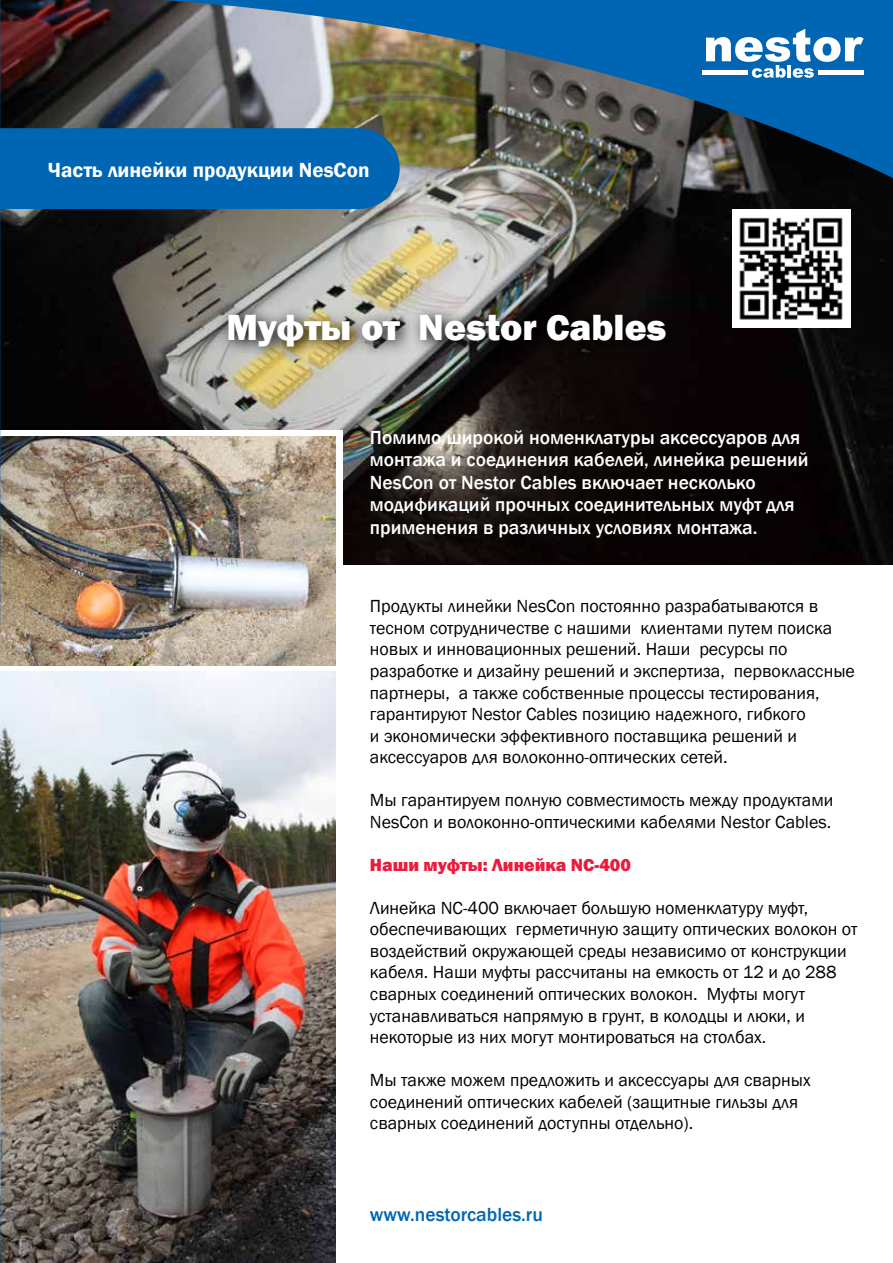
<style>
.page{position:relative;width:893px;height:1263px;background:#fff}
.page>*{position:absolute;margin:0;border:0;box-sizing:border-box;transform-origin:0 0}
.t1{font:800 37.5px "Franklin Gothic";color:#fff}
.t2{font:600 21px "Franklin Gothic";color:#fff}
.t3{font:500 19.5px/22.5px "Franklin Gothic";color:#fff}
.t4{font:500 19.5px "Franklin Gothic";color:#0066b3}
.t5{font:18px/21.6px "Franklin Gothic";color:#000}
.t6{font:800 18px "Franklin Gothic";color:#ed1a3b}
</style>
<div class="page">
<img style="left:0;top:189px;width:893px;height:375px">
<img style="left:0;top:0;width:893px;height:189px">
<svg style="left:706px;top:29px;width:158px;height:49px"></svg>
<hr style="left:818px;top:71px;width:46px;height:4px;background:#fff">
<hr style="left:702px;top:71px;width:45px;height:4px;background:#fff">
<img style="left:217px;top:304px;width:465px;height:59px">
<div style="left:0;top:430px;width:343px;height:833px;background:#fff"></div>
<img style="left:0;top:436px;width:336px;height:230px">
<img style="left:0;top:672px;width:336px;height:591px">
<img style="left:0;top:631px;width:1px;height:267px">
<img style="left:0;top:904px;width:1px;height:359px">
<div style="left:732px;top:209px;width:118px;height:119px;background:#fff"></div>
<img style="left:739px;top:217px;width:104px;height:103px">
<div style="left:0;top:128px;width:400px;height:81px;background:#0066b3"></div>
<p class="t2" style="left:48px;top:157px;width:323px">Часть линейки продукции NesCon</p>
<h1 class="t1" style="left:226px;top:303px;width:442px">Муфты от Nestor Cables</h1>
<p class="t3" style="left:370px;top:426px;width:440px">Помимо широкой номенклатуры аксессуаров для монтажа и соединения кабелей, линейка решений NesCon от Nestor Cables включает несколько модификаций прочных соединительных муфт для применения в различных условиях монтажа.</p>
<p class="t5" style="left:370px;top:596px;width:487px">Продукты линейки NesCon постоянно разрабатываются в тесном сотрудничестве с нашими клиентами путем поиска новых и инновационных решений. Наши ресурсы по разработке и дизайну решений и экспертиза, первоклассные партнеры, а также собственные процессы тестирования, гарантируют Nestor Cables позицию надежного, гибкого<br>и экономически эффективного поставщика решений и аксессуаров для волоконно-оптических сетей.</p>
<p class="t5" style="left:370px;top:790px;width:465px">Мы гарантируем полную совместимость между продуктами<br>NesCon и волоконно-оптическими кабелями Nestor Cables.</p>
<p class="t6" style="left:370px;top:853px;width:263px">Наши муфты: Линейка NC-400</p>
<p class="t5" style="left:370px;top:897px;width:489px">Линейка NC-400 включает большую номенклатуру муфт, обеспечивающих герметичную защиту оптических волокон от воздействий окружающей среды независимо от конструкции кабеля. Наши муфты рассчитаны на емкость от 12 и до 288 сварных соединений оптических волокон. Муфты могут устанавливаться напрямую в грунт, в колодцы и люки, и некоторые из них могут монтироваться на столбах.</p>
<p class="t5" style="left:370px;top:1070px;width:442px">Мы также можем предложить и аксессуары для сварных соединений оптических кабелей (защитные гильзы для сварных соединений доступны отдельно).</p>
<p class="t4" style="left:370px;top:1203px;width:174px">www.nestorcables.ru</p>
</div>
